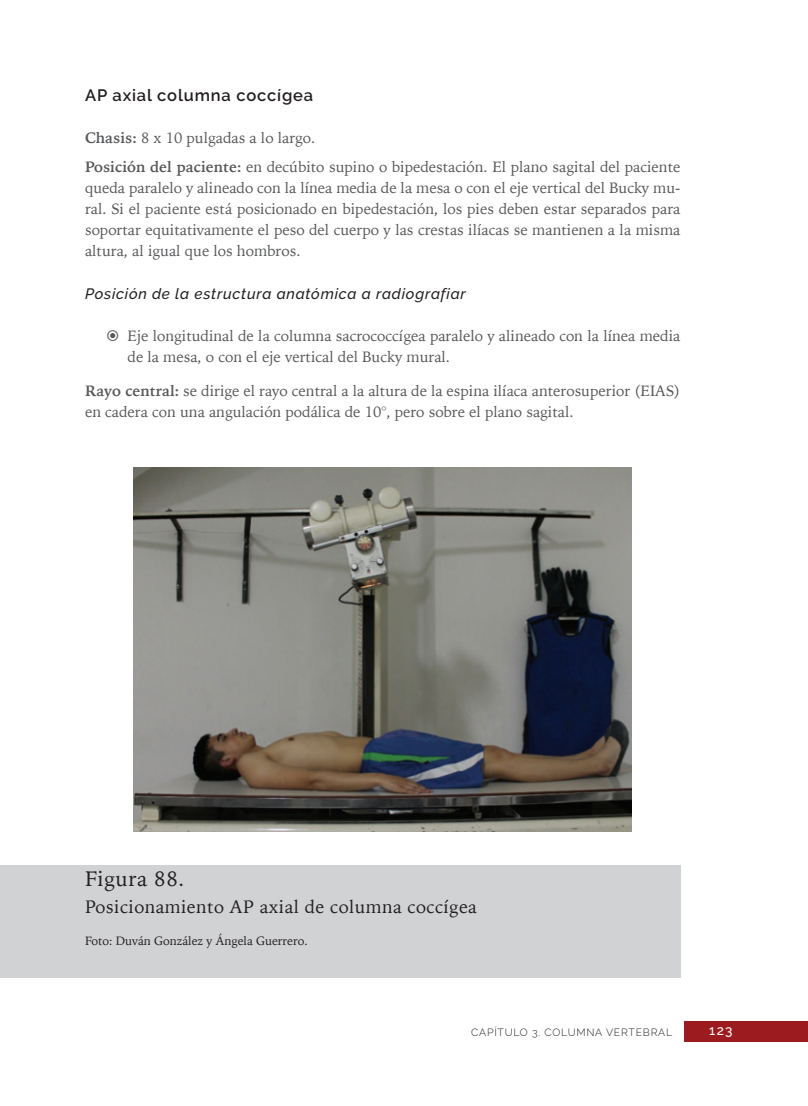
<style>
.page{position:relative;width:808px;height:1106px;background:#fff}
.page>*{position:absolute;margin:0;border:0;box-sizing:border-box;transform-origin:0 0}
.t1{font:21px "Iowan Old Style";letter-spacing:.025em;color:#231f20}
.t2{font:18px "Iowan Old Style";letter-spacing:.025em;color:#231f20}
.t3{font:600 16.5px "Raleway";letter-spacing:.05em;color:#231f20}
.t4{font:15px/21px "Iowan Old Style";color:#57585a}
.t5{font:italic 500 15px "Raleway";letter-spacing:.05em;color:#231f20}
.t6{font:500 13.5px "Raleway";color:#fff}
.t7{font:12px "Iowan Old Style";color:#231f20}
.t8{font:300 10.5px "Raleway";letter-spacing:.075em;color:#231f20}
.s1{font-weight:700}
</style>
<div class="page">
<div style="left:685px;top:1021px;width:123px;height:20px;background:#9b1b1e"></div>
<img style="left:134px;top:468px;width:498px;height:364px">
<div style="left:0;top:864px;width:680px;height:113px;background:#d1d2d4"></div>
<p class="t3" style="left:85px;top:85px;width:230px">AP axial columna coccígea</p>
<p class="t4" style="left:85px;top:122px;width:597px;line-height:29.5px"><span class="s1">Chasis:</span> 8 x 10 pulgadas a lo largo.<br><span class="s1">Posición del paciente:</span> en decúbito supino o bipedestación. El plano sagital del paciente</p>
<p class="t4" style="left:85px;top:177px;width:597px;text-align:justify">queda paralelo y alineado con la línea media de la mesa o con el eje vertical del Bucky mu&shy;ral. Si el paciente está posicionado en bipedestación, los pies deben estar separados para soportar equitativamente el peso del cuerpo y las crestas ilíacas se mantienen a la misma altura, al igual que los hombros.</p>
<p class="t5" style="left:85px;top:285px;width:382px">Posición de la estructura anatómica a radiografiar</p>
<p class="t4" style="left:128px;top:324px;width:554px">Eje longitudinal de la columna sacrococcígea paralelo y alineado con la línea media de la mesa, o con el eje vertical del Bucky mural.</p>
<p class="t4" style="left:85px;top:379px;width:597px"><span class="s1">Rayo central:</span> se dirige el rayo central a la altura de la espina ilíaca anterosuperior (EIAS) en cadera con una angulación podálica de 10°, pero sobre el plano sagital.</p>
<h1 class="t1" style="left:85px;top:859px;width:101px">Figura 88.</h1>
<p class="t2" style="left:85px;top:890px;width:393px">Posicionamiento AP axial de columna coccígea</p>
<p class="t7" style="left:85px;top:929px;width:224px">Foto: Duván González y Ángela Guerrero.</p>
<p class="t8" style="left:471px;top:1026px;width:202px">CAPÍTULO 3. COLUMNA VERTEBRAL</p>
<p class="t6" style="left:709px;top:1022px;width:25px">123</p>
</div>
